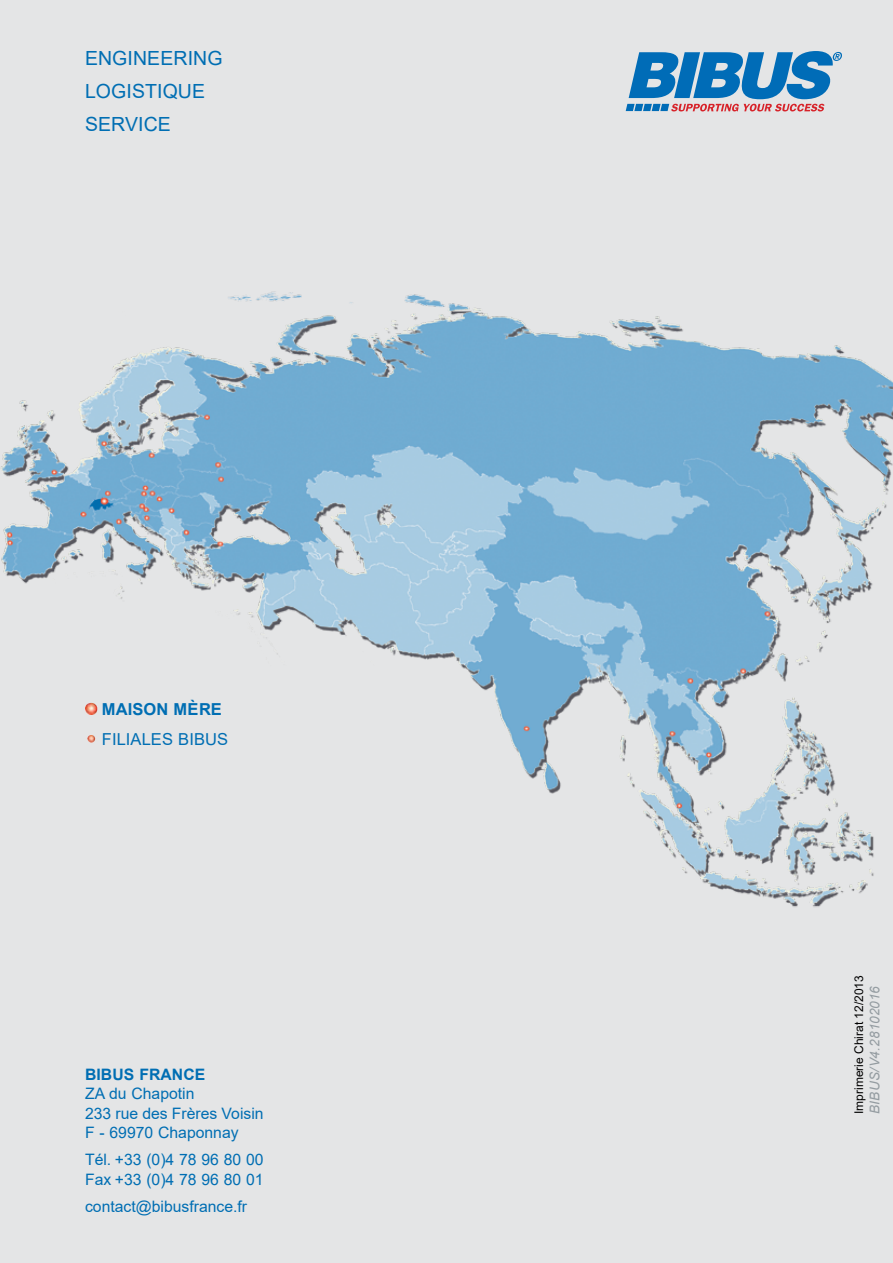
<style>
.page{position:relative;width:893px;height:1263px;background:#e4e5e6}
.page>*{position:absolute;margin:0;border:0;box-sizing:border-box;transform-origin:0 0}
.t1{font:19.5px/33px "Arial";letter-spacing:.005em;color:#006eb3}
.t2{font:16.5px "Arial";letter-spacing:.005em;color:#006eb3}
.t3{font:700 16.5px "Arial";letter-spacing:.005em;color:#006eb3}
.t4{font:15.75px/19.5px "Arial";color:#006eb3}
.t5{font:700 15.75px "Arial";letter-spacing:.005em;color:#006eb3}
.t6{font:italic 13.5px "Arial";letter-spacing:.005em;color:#949ca1}
.t7{font:12px "Arial";color:#000}
</style>
<div class="page">
<img style="left:1px;top:291px;width:892px;height:616px">
<svg style="left:626px;top:51px;width:216px;height:60px"></svg>
<svg style="left:85px;top:703px;width:12px;height:12px"></svg>
<svg style="left:87px;top:735px;width:8px;height:7px"></svg>
<p class="t1" style="left:85px;top:42px;width:139px">ENGINEERING<br>LOGISTIQUE<br>SERVICE</p>
<p class="t3" style="left:102px;top:697px;width:122px">MAISON MÈRE</p>
<p class="t2" style="left:102px;top:728px;width:128px">FILIALES BIBUS</p>
<p class="t5" style="left:85px;top:1063px;width:122px">BIBUS FRANCE</p>
<p class="t4" style="left:85px;top:1084px;width:180px">ZA du Chapotin<br>233 rue des Frères Voisin<br>F - 69970 Chaponnay</p>
<p class="t4" style="left:85px;top:1150px;width:180px">Tél. +33 (0)4 78 96 80 00<br>Fax +33 (0)4 78 96 80 01</p>
<p class="t4" style="left:85px;top:1196px;width:164px">contact@bibusfrance.fr</p>
<p class="t7" style="left:851px;top:1114px;width:140px;rotate:-90deg">Imprimerie Chirat 12/2013</p>
<p class="t6" style="left:866px;top:1114px;width:129px;rotate:-90deg">BIBUS/V4.28102016</p>
</div>
